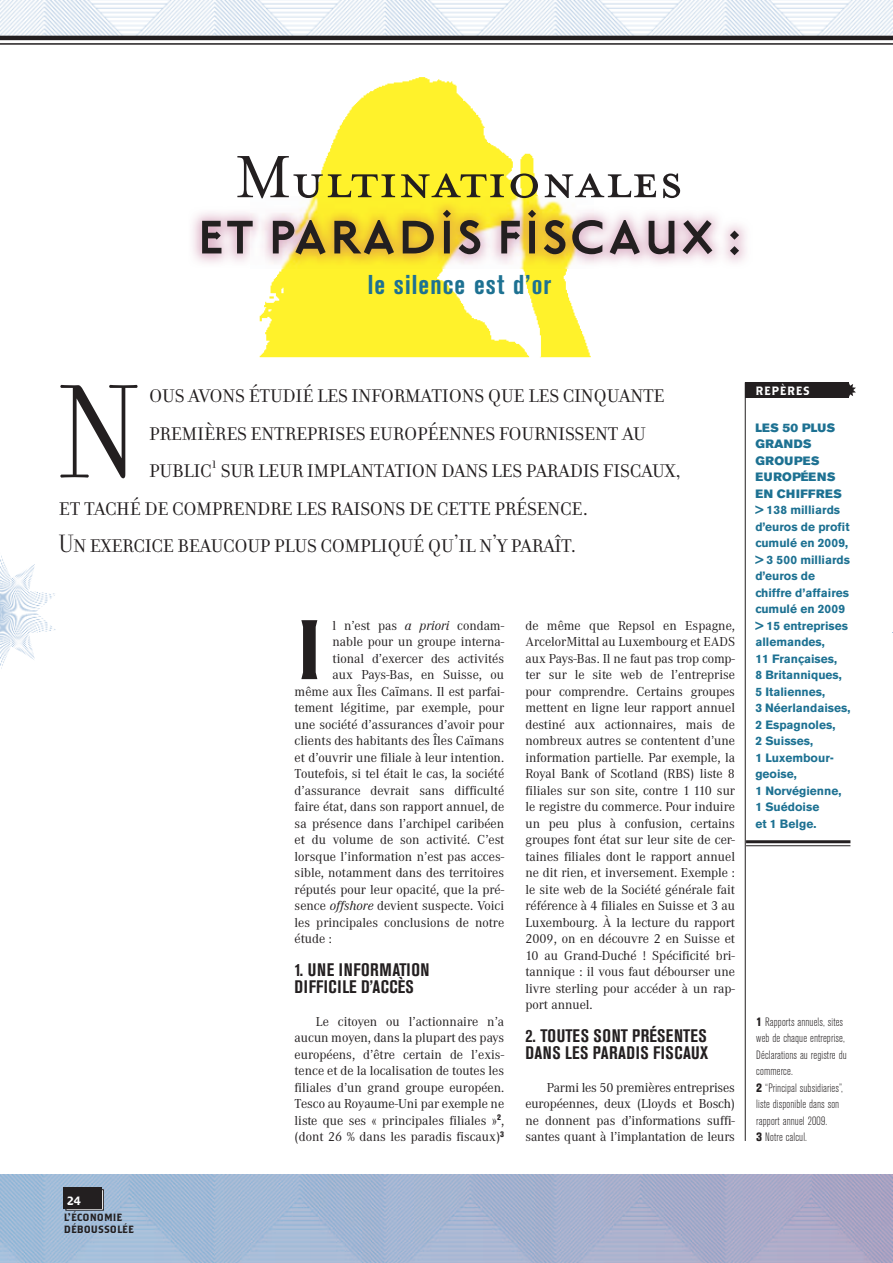
<style>
.page{position:relative;width:893px;height:1263px;background:#fff}
.page>*{position:absolute;margin:0;border:0;box-sizing:border-box;transform-origin:0 0}
.t1{font:143.4px "Filosofia Grand Caps";color:#231f20}
.t2{font:84.15px "Brothers";color:#231f20}
.t3{font:68.55px "Mrs Eaves Petite Caps";color:#231f20}
.t4{font:700 52.5px "Mason Sans Alternate";color:#231f20}
.t5{font:27px "Filosofia Grand Caps";letter-spacing:-.01em;color:#231f20}
.t6{font:700 condensed 27px "Akzidenz Grotesk BE";letter-spacing:.04em;color:#1d7192}
.t7{font:700 condensed 18px/16.5px "Akzidenz Grotesk BE";letter-spacing:.02em;color:#231f20}
.t8{font:13.5px/16.5px "Corporate A";color:#231f20;text-align:justify}
.t9{font:700 12px/16.5px "Akzidenz Grotesk BE";color:#1d7192}
.t10{font:300 condensed 12px/16.5px "Akzidenz Grotesk BE";letter-spacing:.01em;color:#231f20}
.t11{font:12px/16.5px "Akzidenz Grotesk BE Super";letter-spacing:.03em;color:#1d7192}
.t12{font:12px "Brothers";letter-spacing:.06em;color:#fff}
.t13{font:10.5px/12px "Brothers";color:#231f20}
.s1{font-style:italic}
.s2{font-weight:800}
</style>
<div class="page">
<img style="left:0;top:0;width:893px;height:36px">
<hr style="left:0;top:36px;width:893px;height:4px;background:#231f20">
<hr style="left:0;top:43px;width:893px;height:2px;background:#231f20">
<img style="left:0;top:555px;width:56px;height:114px">
<img style="left:0;top:1174px;width:893px;height:89px">
<div style="left:745px;top:382px;width:104px;height:15px;background:#231f20"></div>
<img style="left:259px;top:77px;width:332px;height:280px">
<img style="left:251px;top:196px;width:342px;height:72px">
<hr style="left:745px;top:382px;width:1px;height:759px;background:#231f20">
<svg style="left:849px;top:383px;width:7px;height:14px"></svg>
<hr style="left:746px;top:840px;width:104px;height:3px;background:#231f20">
<hr style="left:746px;top:845px;width:104px;height:1px;background:#231f20">
<div style="left:65px;top:1189px;width:39px;height:21px;border:1px solid #231f20"></div>
<div style="left:64px;top:1187px;width:38px;height:21px;background:#231f20"></div>
<h3 class="t3" style="left:235px;top:141px;width:450px">Multinationales</h3>
<h3 class="t4" style="left:196px;top:206px;width:550px">ET PARADIS FISCAUX :</h3>
<h3 class="t6" style="left:368px;top:269px;width:185px">le silence est d’or</h3>
<h1 class="t1" style="left:59px;top:356px;width:82px">N</h1>
<h3 class="t5" style="left:149px;top:379px;width:517px">ous avons étudié les informations que les cinquante</h3>
<h3 class="t5" style="left:149px;top:417px;width:498px">premières entreprises européennes fournissent au</h3>
<h3 class="t5" style="left:149px;top:454px;width:533px">public<sup>1</sup> sur leur implantation dans les paradis fiscaux,</h3>
<h3 class="t5" style="left:59px;top:492px;width:531px">et taché de comprendre les raisons de cette présence.</h3>
<h3 class="t5" style="left:59px;top:529px;width:519px">Un exercice beaucoup plus compliqué qu’il n’y paraît.</h3>
<h2 class="t2" style="left:295px;top:598px;width:31px">I</h2>
<p class="t8" style="left:332px;top:617px;width:173px">l n’est pas <span class="s1">a priori</span> condam-</p>
<p class="t8" style="left:332px;top:634px;width:173px">nable pour un groupe interna-</p>
<p class="t8" style="left:332px;top:650px;width:173px">tional d’exercer des activités</p>
<p class="t8" style="left:332px;top:667px;width:173px">aux Pays-Bas, en Suisse, ou</p>
<p class="t8" style="left:295px;top:683px;width:211px">même aux Îles Caïmans. Il est parfai-</p>
<p class="t8" style="left:295px;top:700px;width:211px">tement légitime, par exemple, pour</p>
<p class="t8" style="left:295px;top:716px;width:211px">une société d’assurances d’avoir pour</p>
<p class="t8" style="left:295px;top:733px;width:211px">clients des habitants des Îles Caïmans</p>
<p class="t8" style="left:295px;top:749px;width:211px">et d’ouvrir une filiale à leur intention.</p>
<p class="t8" style="left:295px;top:766px;width:211px">Toutefois, si tel était le cas, la société</p>
<p class="t8" style="left:295px;top:782px;width:211px">d’assurance devrait sans difficulté</p>
<p class="t8" style="left:295px;top:799px;width:211px">faire état, dans son rapport annuel, de</p>
<p class="t8" style="left:295px;top:815px;width:211px">sa présence dans l’archipel caribéen</p>
<p class="t8" style="left:295px;top:832px;width:211px">et du volume de son activité. C’est</p>
<p class="t8" style="left:295px;top:848px;width:211px">lorsque l’information n’est pas acces-</p>
<p class="t8" style="left:295px;top:865px;width:211px">sible, notamment dans des territoires</p>
<p class="t8" style="left:295px;top:881px;width:211px">réputés pour leur opacité, que la pré-</p>
<p class="t8" style="left:295px;top:898px;width:211px">sence <span class="s1">offshore</span> devient suspecte. Voici</p>
<p class="t8" style="left:295px;top:914px;width:211px">les principales conclusions de notre</p>
<p class="t8" style="left:295px;top:931px;width:39px">étude :</p>
<h3 class="t7" style="left:295px;top:962px;width:137px">1. UNE INFORMATION<br>DIFFICILE D’ACCÈS</h3>
<p class="t8" style="left:295px;top:1013px;width:211px;text-indent:21px">Le citoyen ou l’actionnaire n’a aucun moyen, dans la plupart des pays européens, d’être certain de l’exis&shy;tence et de la localisation de toutes les filiales d’un grand groupe européen.<br>Tesco au Royaume-Uni par exemple ne liste que ses « principales filiales »<sup>2</sup>, (dont 26 % dans les paradis fiscaux)<sup>3</sup></p>
<p class="t8" style="left:525px;top:617px;width:211px">de même que Repsol en Espagne, ArcelorMittal au Luxembourg et EADS aux Pays-Bas. Il ne faut pas trop comp&shy;ter sur le site web de l’entreprise pour comprendre. Certains groupes mettent en ligne leur rapport annuel destiné aux actionnaires, mais de nombreux autres se contentent d’une information partielle. Par exemple, la Royal Bank of Scotland (RBS) liste 8 filiales sur son site, contre 1 110 sur le registre du commerce. Pour induire un peu plus à confusion, certains groupes font état sur leur site de cer&shy;taines filiales dont le rapport annuel ne dit rien, et inversement. Exemple : le site web de la Société générale fait référence à 4 filiales en Suisse et 3 au Luxembourg. À la lecture du rapport 2009, on en découvre 2 en Suisse et 10 au Grand-Duché ! Spécificité bri&shy;tannique : il vous faut débourser une livre sterling pour accéder à un rap&shy;port annuel.</p>
<h3 class="t7" style="left:525px;top:1028px;width:185px">2. TOUTES SONT PRÉSENTES<br>DANS LES PARADIS FISCAUX</h3>
<p class="t8" style="left:525px;top:1079px;width:211px;text-indent:21px">Parmi les 50 premières entreprises européennes, deux (Lloyds et Bosch) ne donnent pas d’informations suffi&shy;santes quant à l’implantation de leurs</p>
<p class="t12" style="left:755px;top:383px;width:56px">REPÈRES</p>
<p class="t11" style="left:755px;top:419px;width:88px">LES 50 PLUS<br>GRANDS<br>GROUPES<br>EUROPÉENS<br>EN CHIFFRES</p>
<p class="t9" style="left:755px;top:502px;width:97px">&gt; 138 milliards d’euros de profit cumulé en 2009, &gt; 3 500 milliards d’euros de chiffre d’affaires cumulé en 2009 &gt; 15 entreprises allemandes,<br>11 Françaises,<br>8 Britanniques,<br>5 Italiennes,<br>3 Néerlandaises,<br>2 Espagnoles,<br>2 Suisses,<br>1 Luxembour&shy;geoise,<br>1 Norvégienne,<br>1 Suédoise<br>et 1 Belge.</p>
<p class="t10" style="left:756px;top:1014px;width:92px"><span class="s2">1</span> Rapports annuels, sites web de chaque entreprise,<br>Déclarations au registre du commerce.<br><span class="s2">2</span> “Principal subsidiaries”, liste disponible dans son rapport annuel 2009.<br><span class="s2">3</span> Notre calcul.</p>
<p class="t12" style="left:67px;top:1193px;width:15px">24</p>
<p class="t13" style="left:64px;top:1211px;width:72px">L’ÉCONOMIE<br>DÉBOUSSOLÉE</p>
</div>
